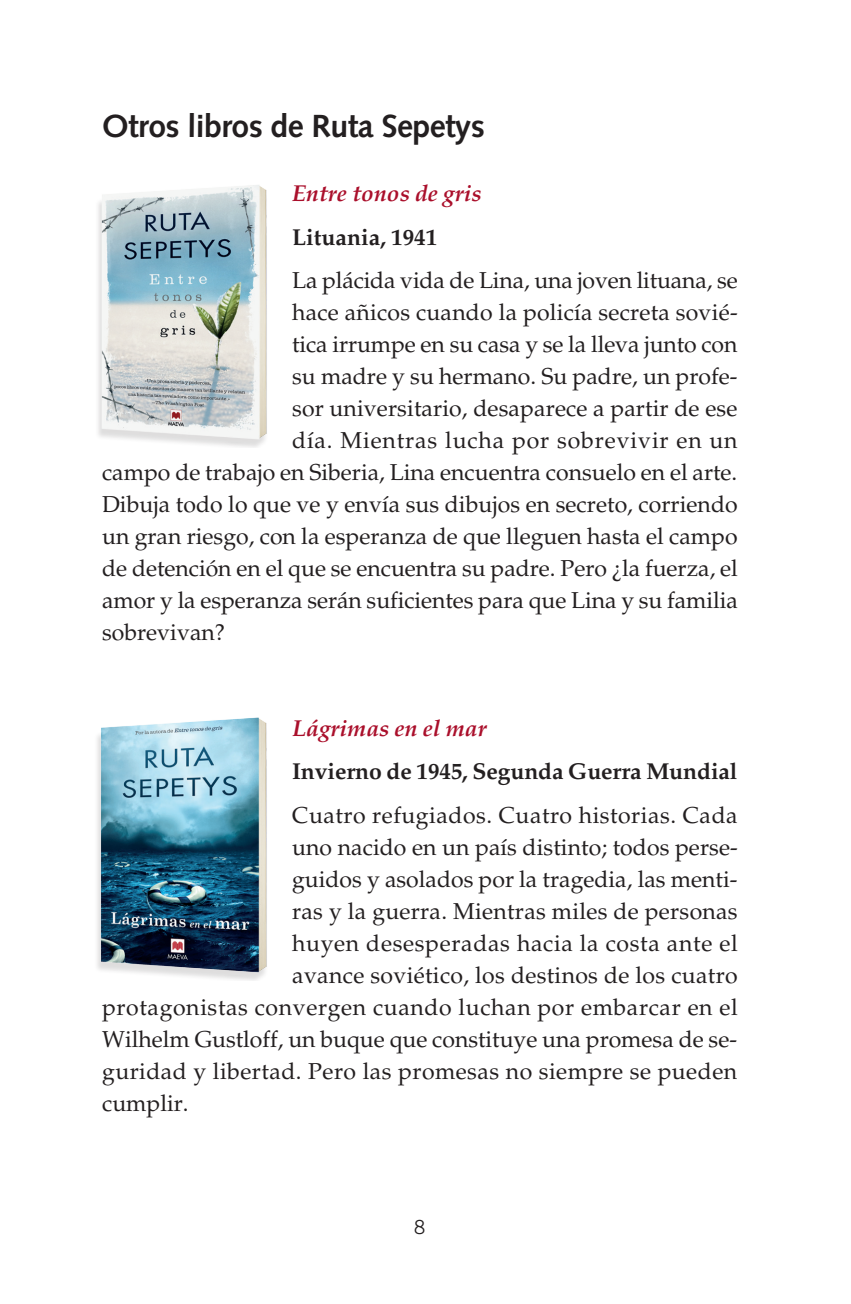
<style>
.page{position:relative;width:851px;height:1304px;background:#fff}
.page>*{position:absolute;margin:0;border:0;box-sizing:border-box;transform-origin:0 0}
.t1{font:700 32px "Syntax LT Std";letter-spacing:-.02em;color:#231f20}
.t2{font:23px "Palatino LT Std";color:#231f20}
.t3{font:23px "Palatino LT Std";letter-spacing:.02em;color:#231f20}
.t4{font:23px "Palatino LT Std";letter-spacing:.025em;color:#231f20}
.t5{font:700 23px "Palatino LT Std";letter-spacing:-.005em;color:#231f20}
.t6{font:23px "Palatino LT Std";letter-spacing:.03em;color:#231f20}
.t7{font:23px "Palatino LT Std";letter-spacing:.04em;color:#231f20}
.t8{font:italic 700 23px "Palatino LT Std";color:#aa0f2b}
.t9{font:300 20px "Core Sans A35";color:#231f20}
</style>
<div class="page">
<img style="left:98px;top:185px;width:169px;height:263px">
<img style="left:97px;top:717px;width:170px;height:264px">
<h1 class="t1" style="left:102px;top:108px;width:384px">Otros libros de Ruta Sepetys</h1>
<p class="t8" style="left:292px;top:180px;width:191px">Entre tonos de gris</p>
<p class="t5" style="left:292px;top:223px;width:147px">Lituania, 1941</p>
<p class="t2" style="left:292px;top:267px;width:447px">La plácida vida de Lina, una joven lituana, se</p>
<p class="t2" style="left:292px;top:299px;width:447px">hace añicos cuando la policía secreta sovié-</p>
<p class="t2" style="left:292px;top:331px;width:447px">tica irrumpe en su casa y se la lleva junto con</p>
<p class="t2" style="left:292px;top:363px;width:446px">su madre y su hermano. Su padre, un profe-</p>
<p class="t2" style="left:292px;top:395px;width:446px">sor universitario, desaparece a partir de ese</p>
<p class="t7" style="left:292px;top:427px;width:447px">día. Mientras lucha por sobrevivir en un</p>
<p class="t2" style="left:102px;top:459px;width:636px">campo de trabajo en Siberia, Lina encuentra consuelo en el arte.</p>
<p class="t2" style="left:102px;top:491px;width:637px">Dibuja todo lo que ve y envía sus dibujos en secreto, corriendo</p>
<p class="t2" style="left:102px;top:523px;width:637px">un gran riesgo, con la esperanza de que lleguen hasta el campo</p>
<p class="t2" style="left:102px;top:555px;width:637px">de detención en el que se encuentra su padre. Pero ¿la fuerza, el</p>
<p class="t2" style="left:102px;top:587px;width:637px">amor y la esperanza serán suficientes para que Lina y su familia</p>
<p class="t2" style="left:102px;top:619px;width:124px">sobrevivan?</p>
<p class="t8" style="left:292px;top:715px;width:196px">Lágrimas en el mar</p>
<p class="t5" style="left:292px;top:758px;width:447px">Invierno de 1945, Segunda Guerra Mundial</p>
<p class="t3" style="left:292px;top:801px;width:447px">Cuatro refugiados. Cuatro historias. Cada</p>
<p class="t2" style="left:292px;top:833px;width:447px">uno nacido en un país distinto; todos perse-</p>
<p class="t2" style="left:292px;top:865px;width:446px">guidos y asolados por la tragedia, las menti-</p>
<p class="t2" style="left:292px;top:897px;width:447px">ras y la guerra. Mientras miles de personas</p>
<p class="t6" style="left:292px;top:929px;width:447px">huyen desesperadas hacia la costa ante el</p>
<p class="t2" style="left:292px;top:961px;width:447px">avance soviético, los destinos de los cuatro</p>
<p class="t4" style="left:102px;top:993px;width:637px">protagonistas convergen cuando luchan por embarcar en el</p>
<p class="t2" style="left:102px;top:1025px;width:636px">Wilhelm Gustloff, un buque que constituye una promesa de se-</p>
<p class="t3" style="left:102px;top:1057px;width:636px">guridad y libertad. Pero las promesas no siempre se pueden</p>
<p class="t2" style="left:102px;top:1089px;width:88px">cumplir.</p>
<p class="t9" style="left:414px;top:1214px;width:13px">8</p>
</div>
